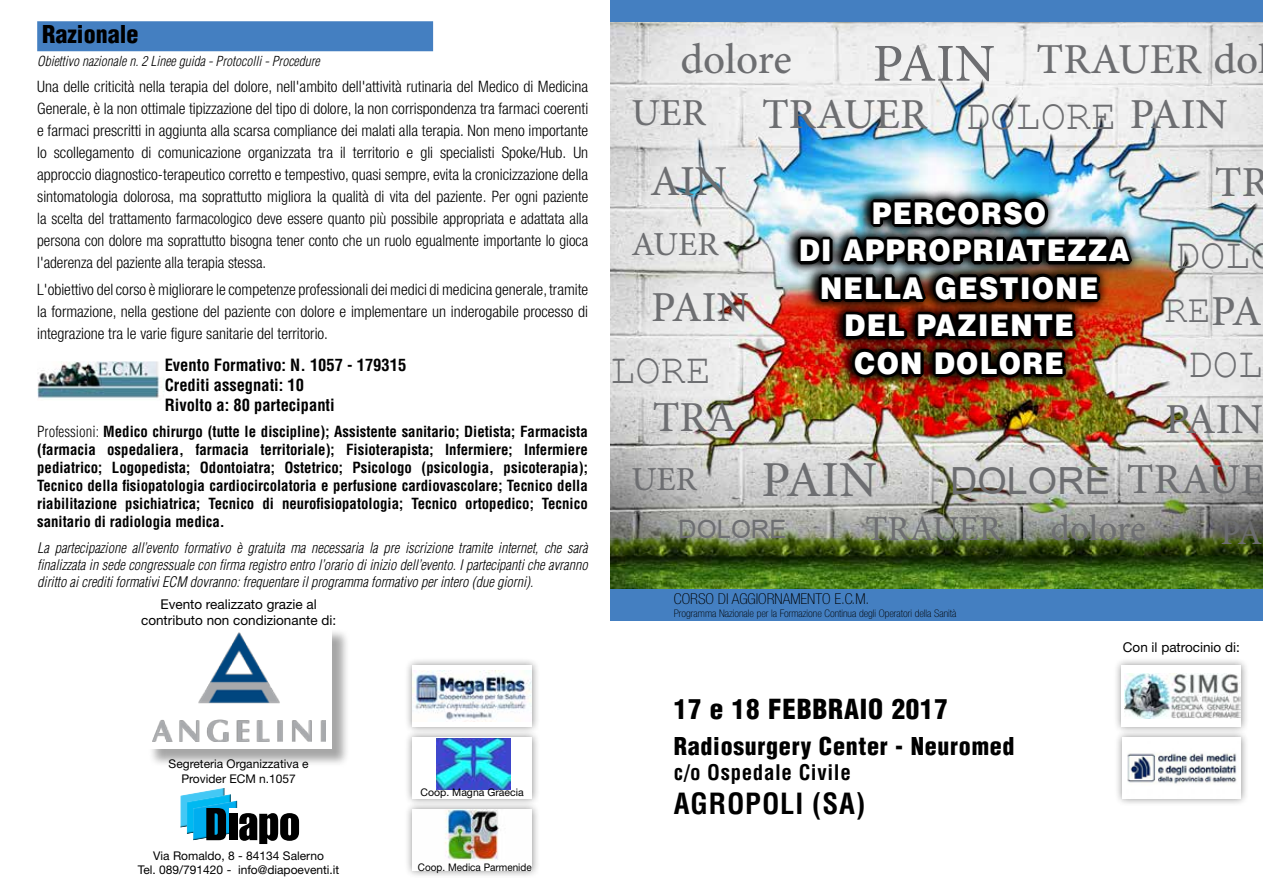
<style>
.page{position:relative;width:1263px;height:893px;background:#fff}
.page>*{position:absolute;margin:0;border:0;box-sizing:border-box;transform-origin:0 0}
.t1{font:52.5px "Adobe Hebrew";color:#6d6e71}
.t2{font:49.5px "Adobe Hebrew";color:#6d6e71}
.t3{font:42px "Adobe Hebrew";color:#6d6e71}
.t4{font:42px "Miriam Fixed";color:#6d6e71}
.t5{font:42px "Miriam";color:#6d6e71}
.t6{font:39px "Miriam Fixed";color:#6d6e71}
.t7{font:37.5px "Adobe Hebrew";color:#6d6e71}
.t8{font:36px "Adobe Hebrew";letter-spacing:-.005em;color:#6d6e71}
.t9{font:34.5px "Adobe Hebrew";color:#6d6e71}
.t10{font:33px "Adobe Hebrew";color:#6d6e71}
.t11{font:900 30px/37.5px "Helvetica LT Std";letter-spacing:.05em;color:#fff;text-align:center;scale:.89 1}
.t12{font:700 condensed 28.5px "Helvetica LT Std";letter-spacing:.03em;color:#000}
.t13{font:28.5px "Miriam";color:#6d6e71}
.t14{font:900 condensed 27px "Helvetica LT Std";letter-spacing:.03em;color:#000}
.t15{font:900 condensed 24px "Helvetica LT Std";letter-spacing:.03em;color:#000}
.t16{font:700 condensed 21px "Helvetica LT Std";letter-spacing:.03em;color:#000}
.t17{font:700 condensed 16.5px/19.8px "Helvetica LT Std";color:#000}
.t18{font:300 condensed 15.75px/22px "Helvetica Neue LT Std";color:#000;text-align:justify}
.t19{font:700 condensed 15px/18px "Helvetica LT Std";color:#000;text-align:right}
.t20{font:100 condensed 15px "Helvetica Neue LT Std";color:#000;scale:1.05 1}
.t21{font:italic 300 condensed 14.25px/17.1px "Helvetica LT Std";color:#000;text-align:justify}
.t22{font:13.5px/16.2px "Helvetica Neue LT Std";color:#000;text-align:center}
.t23{font:italic 300 condensed 13.5px "Helvetica LT Std";color:#000}
.t24{font:12px/14.4px "Helvetica Neue LT Std";color:#000}
.t25{font:100 condensed 10.5px "Helvetica Neue LT Std";color:#000;scale:1.05 1}
.t26{font:10.5px "Helvetica Neue LT Std";color:#000;scale:.95 1}
.t27{font:10.5px "Helvetica Neue LT Std";color:#000}
.s1{font-weight:300}
.s2{font-family:"Adobe Hebrew"}
</style>
<div class="page">
<img style="left:610px;top:21px;width:653px;height:568px">
<img style="left:779px;top:184px;width:362px;height:208px">
<div style="left:788px;top:189px;width:353px;height:198px;background:#000;opacity:.75"></div>
<img style="left:795px;top:196px;width:342px;height:192px">
<div style="left:610px;top:0;width:653px;height:21px;background:#447fc1"></div>
<div style="left:610px;top:589px;width:653px;height:32px;background:#447fc1"></div>
<svg style="left:180px;top:788px;width:119px;height:56px"></svg>
<div style="left:148px;top:628px;width:202px;height:140px;background:#000;opacity:.35"></div>
<div style="left:146px;top:626px;width:186px;height:123px;background:#fff"></div>
<img style="left:152px;top:633px;width:173px;height:109px">
<img style="left:37px;top:361px;width:128px;height:38px">
<div style="left:37px;top:21px;width:396px;height:30px;background:#447fc1"></div>
<div style="left:1113px;top:657px;width:136px;height:78px;background:#000;opacity:.45"></div>
<div style="left:1122px;top:665px;width:119px;height:61px;background:#fff"></div>
<img style="left:1124px;top:673px;width:117px;height:45px">
<div style="left:1114px;top:729px;width:135px;height:78px;background:#000;opacity:.45"></div>
<img style="left:1122px;top:737px;width:119px;height:62px">
<div style="left:404px;top:801px;width:136px;height:78px;background:#000;opacity:.45"></div>
<img style="left:412px;top:809px;width:120px;height:62px">
<div style="left:404px;top:657px;width:136px;height:78px;background:#000;opacity:.45"></div>
<div style="left:412px;top:665px;width:120px;height:61px;background:#fff"></div>
<img style="left:412px;top:670px;width:120px;height:51px">
<div style="left:404px;top:729px;width:136px;height:78px;background:#000;opacity:.45"></div>
<div style="left:412px;top:737px;width:120px;height:61px;background:#fff"></div>
<img style="left:437px;top:738px;width:74px;height:51px">
<h3 class="t15" style="left:42px;top:19px;width:98px">Razionale</h3>
<p class="t23" style="left:37px;top:52px;width:284px">Obiettivo nazionale 2.n Linee guida - Protocolli - Procedure</p>
<p class="t18" style="left:37px;top:75px;width:553px">Una delle criticità nella terapia del dolore, nell'ambito dell'attività rutinaria del Medico di Medicina Generale laè, non ottimale tipizzazione del tipo di dolore la, non corrispondenza tra farmaci coerenti e farmaci prescritti in aggiunta alla scarsa compliance dei malati alla terapia. Non meno importante lo scollegamento di comunicazione organizzata tra il territorio e gli specialisti Spoke/Hub. Un approccio diagnostico-terapeutico corretto e tempestivo, quasi sempre, evita la cronicizzazione della sintomatologia dolorosa, ma soprattutto migliora la qualità di vita del paziente. Per ogni paziente la scelta del trattamento farmacologico deve essere quanto più possibile appropriata e adattata alla persona con dolore ma soprattutto bisogna tener conto che un ruolo egualmente importante lo gioca 'l aderenza del paziente alla terapia stessa.</p>
<p class="t18" style="left:37px;top:278px;width:552px">'L obiettivo del corso è migliorare le competenze professionali dei medici di medicina generale,tramite la formazione, nella gestione del paziente con dolore e implementare un inderogabile processo di integrazione tra le varie figure sanitarie del territorio.</p>
<p class="t17" style="left:165px;top:355px;width:243px">Evento Formativo N: . 1057 - 179315<br>Crediti assegnati: 10<br>Rivolto :a 80 partecipanti</p>
<p class="t19" style="left:37px;top:423px;width:552px"><span class="s1">Professioni:</span> Medico chirurgo (tutte le discipline); Assistente sanitario; Dietista; Farmacista<br>Infermiere</p>
<p class="t19" style="left:37px;top:441px;width:60px">(farmacia</p>
<p class="t19" style="left:260px;top:441px;width:76px">territoriale);</p>
<p class="t19" style="left:107px;top:441px;width:78px">ospedaliera,</p>
<p class="t19" style="left:195px;top:441px;width:55px">farmacia</p>
<p class="t19" style="left:346px;top:441px;width:89px">Fisioterapista;</p>
<p class="t19" style="left:445px;top:441px;width:69px">Infermiere;</p>
<p class="t19" style="left:200px;top:459px;width:77px">Odontoiatra;</p>
<p class="t19" style="left:284px;top:459px;width:60px">Ostetrico;</p>
<p class="t19" style="left:421px;top:459px;width:74px">(psicologia,</p>
<p class="t19" style="left:504px;top:459px;width:86px">psicoterapia ;(</p>
<p class="t19" style="left:37px;top:459px;width:67px">pediatrico;</p>
<p class="t19" style="left:37px;top:477px;width:552px">Tecnico della fisiopatologia cardiocircolatoria e perfusione cardiovascolare; Tecnico della</p>
<p class="t19" style="left:542px;top:495px;width:47px">Tecnico</p>
<p class="t19" style="left:112px;top:459px;width:80px">Logopedista;</p>
<p class="t19" style="left:353px;top:459px;width:61px">Psicologo</p>
<p class="t19" style="left:37px;top:495px;width:189px;text-align:left">riabilitazione<br>sanitario di radiologia medica.</p>
<p class="t21" style="left:37px;top:539px;width:552px">La partecipazione all’evento formativo è gratuita ma necessaria la pre iscrizione tramite internet, che sarà finalizzata in sede congressuale con firma registro entro ’l orario di inizio dell’evento I. partecipanti che avranno diritto ai crediti formativi ECM dovranno: frequentare il programma formativo per intero (due giorni .(</p>
<p class="t19" style="left:125px;top:495px;width:77px">psichiatrica;</p>
<p class="t19" style="left:208px;top:495px;width:47px">Tecnico</p>
<p class="t19" style="left:262px;top:495px;width:13px">di</p>
<p class="t19" style="left:282px;top:495px;width:123px">neurofisiopatologia;</p>
<p class="t19" style="left:411px;top:495px;width:47px">Tecnico</p>
<p class="t19" style="left:465px;top:495px;width:70px">ortopedico;</p>
<p class="t22" style="left:141px;top:595px;width:197px">Evento realizzato grazie al contributo non condizionante di:</p>
<p class="t24" style="left:169px;top:757px;width:142px;text-align:center">Segreteria Organizzativa e<br>Provider ECM n.1057</p>
<p class="t24" style="left:238px;top:848px;width:103px;text-indent:-85px">Via Romaldo -8, 84134 Salerno info@diapoeventi i t.</p>
<p class="t24" style="left:138px;top:863px;width:95px">Tel. 089/791420 -</p>
<p class="t27" style="left:420px;top:786px;width:105px">Coop. Magna Graecia</p>
<p class="t26" style="left:418px;top:861px;width:121px">Coop. Medica Parmenide</p>
<h3 class="t3" style="left:680px;top:34px;width:113px">dolore</h3>
<h1 class="t1" style="left:873px;top:32px;width:124px">PAIN</h1>
<h3 class="t3" style="left:1036px;top:34px;width:223px">TRAUER do</h3>
<h3 class="t7" style="left:631px;top:90px;width:76px">UER</h3>
<h3 class="t3" style="left:650px;top:156px;width:79px">AIN</h3>
<h3 class="t3" style="left:762px;top:89px;width:166px">TRAUER</h3>
<h3 class="t4" style="left:965px;top:98px;width:264px">DOLORE <span class="s2">PAIN</span></h3>
<h3 class="t3" style="left:1215px;top:156px;width:55px">TR</h3>
<h3 class="t11" style="left:799px;top:194px;width:373px">PERCORSO<br>DI APPROPRIATEZZA<br>NELLA GESTIONE<br>DEL PAZIENTE<br>CON DOLORE</h3>
<h3 class="t10" style="left:631px;top:225px;width:89px">AUER</h3>
<h3 class="t4" style="left:1175px;top:237px;width:77px">DOL</h3>
<h3 class="t3" style="left:651px;top:282px;width:99px">PAIN</h3>
<h3 class="t3" style="left:1211px;top:286px;width:52px">PA</h3>
<h3 class="t6" style="left:1164px;top:293px;width:48px">RE</h3>
<h3 class="t4" style="left:1187px;top:346px;width:77px">DOL</h3>
<h3 class="t4" style="left:610px;top:352px;width:102px">LORE</h3>
<h3 class="t3" style="left:653px;top:392px;width:86px">TRA</h3>
<h3 class="t10" style="left:631px;top:459px;width:67px">UER</h3>
<h2 class="t2" style="left:762px;top:450px;width:117px">PAIN</h2>
<h3 class="t3" style="left:1165px;top:394px;width:99px">PAIN</h3>
<h3 class="t5" style="left:950px;top:462px;width:316px">DOLORE <span class="s2">TRAUE</span></h3>
<h3 class="t13" style="left:678px;top:516px;width:110px">DOLORE</h3>
<h3 class="t9" style="left:865px;top:507px;width:137px">TRAUER</h3>
<p class="t20" style="left:674px;top:591px;width:188px">CORSO DI AGGIORNAMENTO M.C.E .</p>
<p class="t25" style="left:674px;top:607px;width:271px">Programma Nazionale per la Formazione Continua degli Operatori della Sanità</p>
<h3 class="t14" style="left:674px;top:692px;width:276px">17 e 18 Febbraio 2017</h3>
<h3 class="t15" style="left:674px;top:731px;width:342px">Radiosurgery Center - Neuromed</h3>
<h3 class="t16" style="left:674px;top:759px;width:179px">o/c Ospedale Civile</h3>
<h3 class="t12" style="left:674px;top:786px;width:193px">Agropoli (SA(</h3>
<h3 class="t8" style="left:1050px;top:507px;width:97px">dolore</h3>
<h3 class="t9" style="left:1220px;top:512px;width:43px">PA</h3>
<p class="t22" style="left:1123px;top:639px;width:119px">Con il patrocinio di:</p>
</div>
